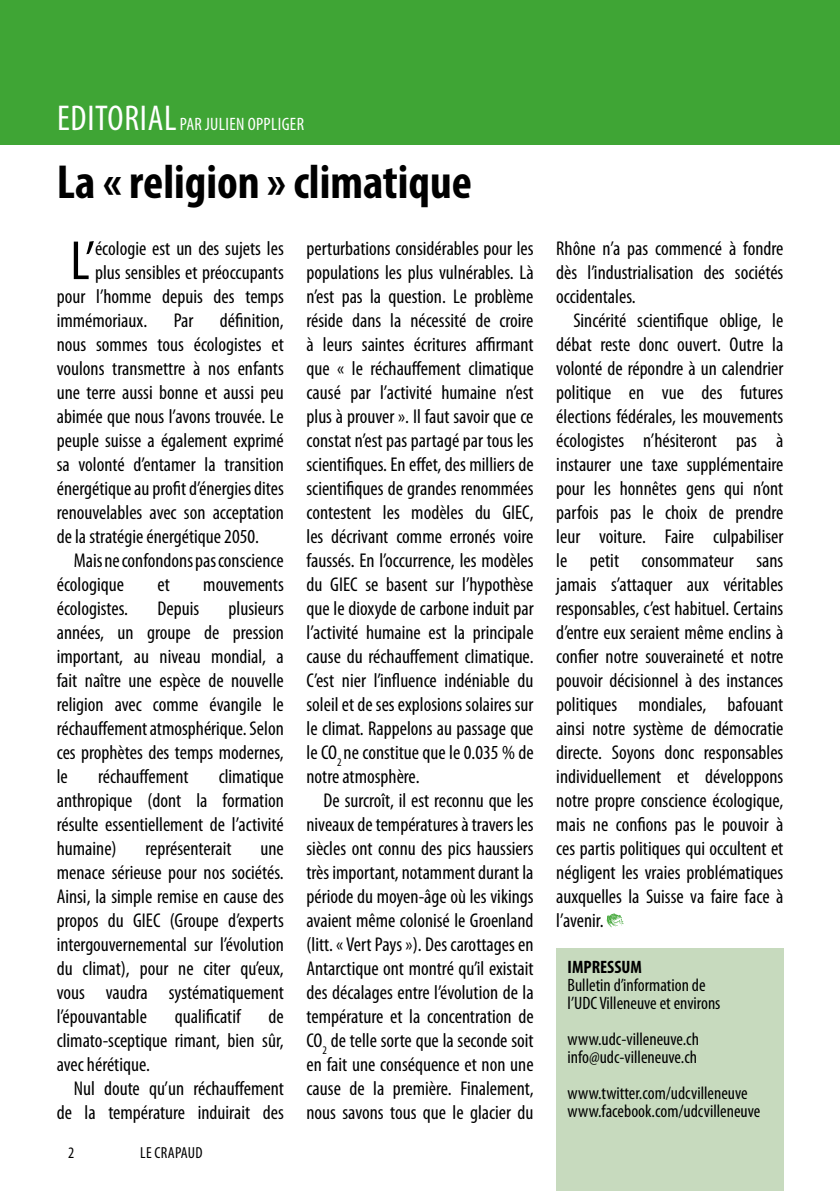
<style>
.page{position:relative;width:840px;height:1191px;background:#fff}
.page>*{position:absolute;margin:0;border:0;box-sizing:border-box;transform-origin:0 0}
.t1{font:condensed 55.6px "Myriad Pro";color:#000}
.t2{font:700 condensed 48px "Myriad Pro";color:#000}
.t3{font:condensed 20px/24px "Myriad Pro";color:#000;text-align:justify}
.t4{font:condensed 18px/18px "Myriad Pro";color:#000}
.t5{font:condensed 18px "Myriad Pro";letter-spacing:.02em;color:#fff}
.t6{font:700 condensed 18px "Myriad Pro";color:#000}
.t7{font:condensed 16px "Myriad Pro";letter-spacing:.02em;color:#000}
.s1{font-size:36px}
</style>
<div class="page">
<div style="left:0;top:0;width:839px;height:144px;background:#3fa535"></div>
<svg style="left:606px;top:913px;width:17px;height:14px"></svg>
<div style="left:556px;top:948px;width:226px;height:243px;background:#c7dabe"></div>
<p class="t5" style="left:57px;top:113px;width:248px"><span class="s1">EDITORIAL</span> PAR JULIEN OPPLIGER</p>
<h2 class="t2" style="left:57px;top:152px;width:416px">La « religion » climatique</h2>
<h1 class="t1" style="left:70px;top:227px;width:26px">L’</h1>
<p class="t3" style="left:95px;top:236px;width:190px">écologie est un des sujets les</p>
<p class="t3" style="left:95px;top:260px;width:190px">plus sensibles et préoccupants</p>
<p class="t3" style="left:57px;top:284px;width:228px">pour l’homme depuis des temps</p>
<p class="t3" style="left:57px;top:308px;width:92px">immémoriaux.</p>
<p class="t3" style="left:174px;top:308px;width:21px">Par</p>
<p class="t3" style="left:57px;top:308px;width:228px;text-indent:163px">définition, nous sommes tous écologistes et voulons transmettre à nos enfants une terre aussi bonne et aussi peu abimée que nous l’avons trouvée. Le peuple suisse a également exprimé sa volonté d’entamer la transition énergétique au profit d’énergies dites renouvelables avec son acceptation de la stratégie énergétique 2050.</p>
<p class="t3" style="left:57px;top:548px;width:228px;text-indent:17px">Mais ne confondons pas conscience écologique</p>
<p class="t3" style="left:157px;top:572px;width:14px">et</p>
<p class="t3" style="left:203px;top:572px;width:82px">mouvements</p>
<p class="t3" style="left:57px;top:596px;width:228px;text-indent:172px">plusieurs années, un groupe de pression important, au niveau mondial, a fait naître une espèce de nouvelle religion avec comme évangile le réchauffement atmosphérique. Selon ces prophètes des temps modernes, le</p>
<p class="t3" style="left:57px;top:596px;width:73px">écologistes.</p>
<p class="t3" style="left:157px;top:596px;width:43px">Depuis</p>
<p class="t3" style="left:98px;top:764px;width:92px">réchauffement</p>
<p class="t3" style="left:57px;top:764px;width:228px;text-indent:162px">climatique anthropique (dont la formation résulte essentiellement de l’activité humaine)</p>
<p class="t3" style="left:145px;top:836px;width:87px">représenterait</p>
<p class="t3" style="left:57px;top:836px;width:228px;text-indent:203px">une menace sérieuse pour nos sociétés.<br>Ainsi, la simple remise en cause des propos du GIEC (Groupe d’experts intergouvernemental sur l’évolution du climat), pour ne citer qu’eux, vous vaudra systématiquement l’épouvantable</p>
<p class="t3" style="left:175px;top:1004px;width:67px">qualificatif</p>
<p class="t3" style="left:57px;top:1004px;width:228px;text-indent:212px">de climato-sceptique rimant, bien sûr, avec hérétique.</p>
<p class="t3" style="left:57px;top:1076px;width:228px;text-align:right">Nul doute qu’un réchauffement de la température induirait des</p>
<p class="t7" style="left:68px;top:1142px;width:8px">2</p>
<p class="t7" style="left:140px;top:1142px;width:64px">LE CRAPAUD</p>
<p class="t3" style="left:306px;top:236px;width:228px">perturbations considérables pour les populations les plus vulnérables. Là n’est pas la question. Le problème réside dans la nécessité de croire à leurs saintes écritures affirmant que « le réchauffement climatique causé par l’activité humaine n’est plus à prouver ». Il faut savoir que ce constat n’est pas partagé par tous les scientifiques. En effet, des milliers de scientifiques de grandes renommées contestent les modèles du GIEC, les décrivant comme erronés voire faussés. En l’occurrence, les modèles du GIEC se basent sur l’hypothèse que le dioxyde de carbone induit par l’activité humaine est la principale cause du réchauffement climatique.<br>C’est nier l’influence indéniable du soleil et de ses explosions solaires sur le climat. Rappelons au passage que le CO<sub>2</sub> ne constitue que le 0.035 % de notre atmosphère.</p>
<p class="t3" style="left:306px;top:788px;width:228px;text-indent:17px">De surcroît, il est reconnu que les niveaux de températures à travers les siècles ont connu des pics haussiers très important, notamment durant la période du moyen-âge où les vikings avaient même colonisé le Groenland (litt. « Vert Pays »). Des carottages en Antarctique ont montré qu’il existait des décalages entre l’évolution de la température et la concentration de CO<sub>2</sub> de telle sorte que la seconde soit en fait une conséquence et non une cause de la première. Finalement, nous savons tous que le glacier du</p>
<p class="t3" style="left:556px;top:236px;width:228px">Rhône n’a pas commencé à fondre dès l’industrialisation des sociétés occidentales.</p>
<p class="t3" style="left:556px;top:308px;width:228px;text-indent:17px">Sincérité scientifique oblige, le débat reste donc ouvert. Outre la volonté de répondre à un calendrier politique en vue des futures élections fédérales, les mouvements écologistes n’hésiteront pas à instaurer une taxe supplémentaire pour les honnêtes gens qui n’ont parfois pas le choix de prendre leur voiture. Faire culpabiliser le petit consommateur sans jamais s’attaquer aux véritables responsables, c’est habituel. Certains d’entre eux seraient même enclins à confier notre souveraineté et notre pouvoir décisionnel à des instances politiques mondiales, bafouant ainsi notre système de démocratie directe. Soyons donc responsables individuellement et développons notre propre conscience écologique, mais ne confions pas le pouvoir à ces partis politiques qui occultent et négligent les vraies problématiques auxquelles la Suisse va faire face à l’avenir.</p>
<p class="t6" style="left:567px;top:956px;width:76px">IMPRESSUM</p>
<p class="t4" style="left:567px;top:976px;width:154px">Bulletin d’information de l’UDC Villeneuve et environs</p>
<p class="t4" style="left:567px;top:1030px;width:133px">www.udc-villeneuve.ch info@udc-villeneuve.ch</p>
<p class="t4" style="left:567px;top:1084px;width:194px">www.twitter.com/udcvilleneuve www.facebook.com/udcvilleneuve</p>
</div>
